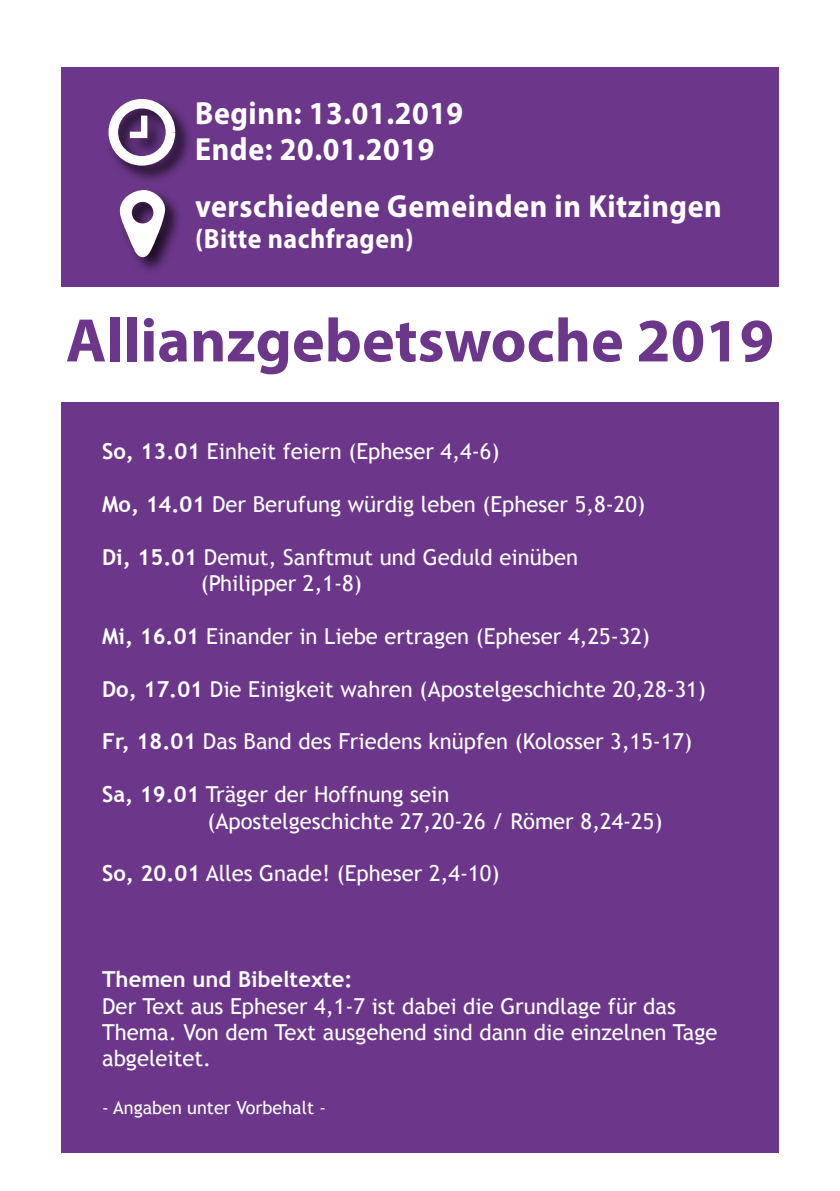
<style>
.page{position:relative;width:840px;height:1191px;background:#fff}
.page>*{position:absolute;margin:0;border:0;box-sizing:border-box;transform-origin:0 0}
.t1{font:700 62px "Myriad Pro";color:#6c378b}
.t2{font:700 32px/36px "Myriad Pro";letter-spacing:.02em;color:#fff;scale:.93 1}
.t3{font:700 27.8px "Myriad Pro";letter-spacing:.02em;color:#fff;scale:.93 1}
.t4{font:22px/26.4px "Trebuchet MS";color:#fff}
.t5{font:700 22px "Trebuchet MS";color:#fff}
.t6{font:18px "Trebuchet MS";color:#fff}
.s1{font-weight:700}
</style>
<div class="page">
<div style="left:61px;top:68px;width:717px;height:219px;background:#6c378b"></div>
<div style="left:61px;top:403px;width:717px;height:750px;background:#6c378b"></div>
<div style="left:106px;top:96px;width:87px;height:88px;background:#000;opacity:.75"></div>
<div style="left:108px;top:99px;width:67px;height:67px;border:10px solid #fff;border-radius:50%"></div>
<svg style="left:123px;top:109px;width:27px;height:32px"></svg>
<div style="left:117px;top:188px;width:66px;height:88px;background:#000;opacity:.75"></div>
<svg style="left:117px;top:190px;width:49px;height:67px"></svg>
<h2 class="t2" style="left:195px;top:94px;width:282px">Beginn: 13.01.2019<br>Ende: 20.01.2019</h2>
<h2 class="t2" style="left:195px;top:187px;width:567px">verschiedene Gemeinden in Kitzingen</h2>
<p class="t3" style="left:195px;top:220px;width:236px">(Bitte nachfragen)</p>
<h1 class="t1" style="left:66px;top:300px;width:694px">Allianzgebetswoche 2019</h1>
<p class="t4" style="left:102px;top:438px;width:398px"><span class="s1">So, 13.01</span> Einheit feiern (Epheser 4,4-6)</p>
<p class="t4" style="left:102px;top:490px;width:544px"><span class="s1">Mo, 14.01</span> Der Berufung würdig leben (Epheser 5,8-20)</p>
<p class="t4" style="left:201px;top:543px;width:378px;text-indent:-98px"><span class="s1">Di, 15.01</span> Demut, Sanftmut und Geduld einüben (Philipper 2,1-8)</p>
<p class="t4" style="left:102px;top:622px;width:549px"><span class="s1">Mi, 16.01</span> Einander in Liebe ertragen (Epheser 4,25-32)</p>
<p class="t4" style="left:102px;top:675px;width:605px"><span class="s1">Do, 17.01</span> Die Einigkeit wahren (Apostelgeschichte 20,28-31)</p>
<p class="t4" style="left:102px;top:728px;width:591px"><span class="s1">Fr, 18.01</span> Das Band des Friedens knüpfen (Kolosser 3,15-17)</p>
<p class="t4" style="left:207px;top:781px;width:456px;text-indent:-105px"><span class="s1">Sa, 19.01</span> Träger der Hoffnung sein<br>(Apostelgeschichte 27,20-26 / Römer 8,24-25)</p>
<p class="t4" style="left:102px;top:860px;width:398px"><span class="s1">So, 20.01</span> Alles Gnade! (Epheser 2,4-10)</p>
<p class="t5" style="left:102px;top:966px;width:252px">Themen und Bibeltexte:</p>
<p class="t4" style="left:102px;top:992px;width:616px">Der Text aus Epheser 4,1-7 ist dabei die Grundlage für das<br>Thema. Von dem Text ausgehend sind dann die einzelnen Tage abgeleitet.</p>
<p class="t6" style="left:102px;top:1097px;width:225px">- Angaben unter Vorbehalt -</p>
</div>
